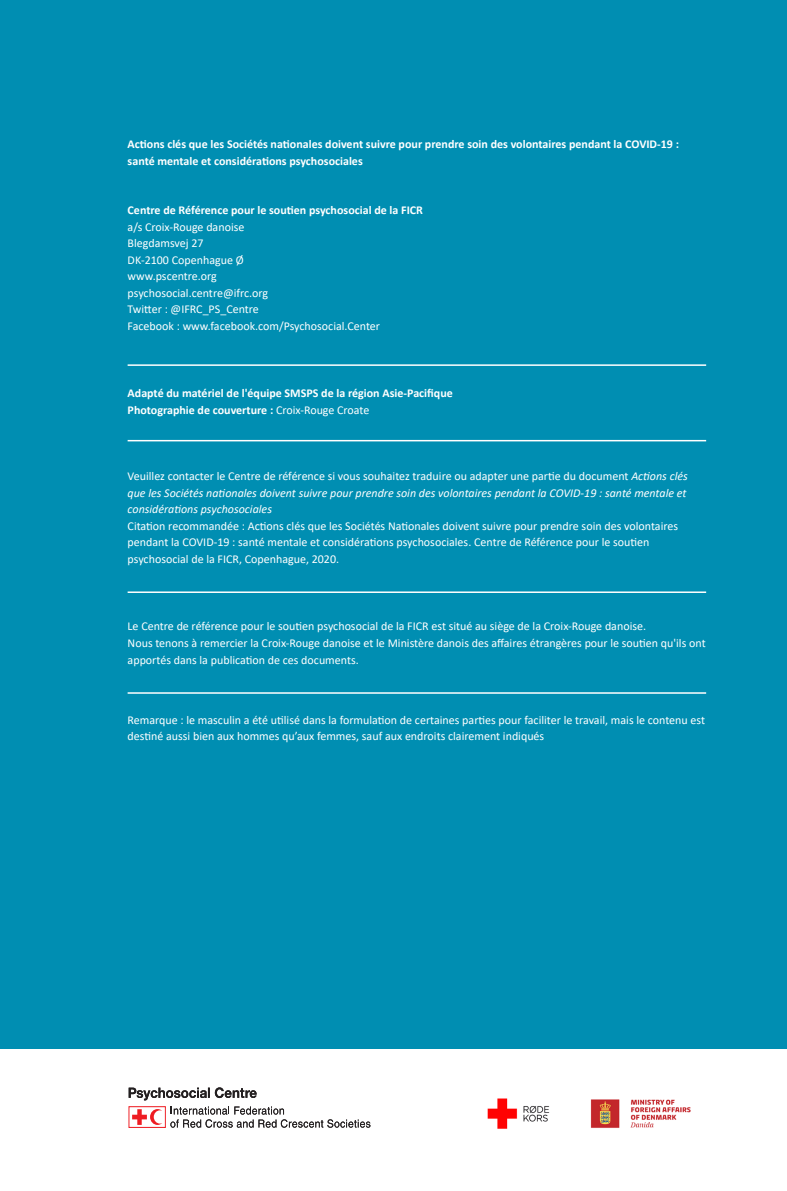
<style>
.page{position:relative;width:787px;height:1191px;background:#fff}
.page>*{position:absolute;margin:0;border:0;box-sizing:border-box;transform-origin:0 0}
.t1{font:12px/16.5px "Calibri";color:#fff}
.footnote{font:700 12px/16.5px "Calibri";color:#fff}
.t2{font:italic 12px/16.5px "Calibri";color:#fff;text-align:justify}
.s1{font-weight:400}
.s2{font-style:normal}
</style>
<div class="page">
<div style="left:0;top:0;width:787px;height:1048px;background:#008eb2"></div>
<hr style="left:128px;top:364px;width:578px;height:2px;background:#fff">
<hr style="left:128px;top:440px;width:578px;height:1px;background:#fff">
<hr style="left:128px;top:591px;width:578px;height:2px;background:#fff">
<img style="left:487px;top:1098px;width:63px;height:31px">
<img style="left:590px;top:1099px;width:101px;height:29px">
<svg style="left:170px;top:1106px;width:200px;height:21px"></svg>
<svg style="left:128px;top:1106px;width:38px;height:22px"></svg>
<svg style="left:132px;top:1109px;width:30px;height:16px"></svg>
<div style="left:129px;top:1106px;width:37px;height:21px;border:1px solid #ee1d23"></div>
<svg style="left:129px;top:1087px;width:128px;height:13px"></svg>
<hr style="left:128px;top:692px;width:578px;height:2px;background:#fff">
<p class="footnote" style="left:128px;top:136px;width:553px">Actions clés que les Sociétés nationales doivent suivre pour prendre soin des volontaires pendant la COVID-19 : santé mentale et considérations psychosociales</p>
<p class="footnote" style="left:128px;top:202px;width:297px">Centre de Référence pour le soutien psychosocial de la FICR</p>
<p class="t1" style="left:128px;top:218px;width:118px">a/s Croix-Rouge danoise</p>
<p class="t1" style="left:128px;top:235px;width:77px">Blegdamsvej 27</p>
<p class="t1" style="left:128px;top:251px;width:118px">DK-2100 Copenhague Ø</p>
<p class="t1" style="left:128px;top:268px;width:91px">www.pscentre.org</p>
<p class="t1" style="left:128px;top:284px;width:142px">psychosocial.centre@ifrc.org</p>
<p class="t1" style="left:128px;top:301px;width:133px">Twitter : @IFRC_PS_Centre</p>
<p class="t1" style="left:128px;top:317px;width:254px">Facebook : www.facebook.com/Psychosocial.Center</p>
<p class="footnote" style="left:128px;top:384px;width:327px">Adapté du matériel de l'équipe SMSPS de la région Asie-Pacifique</p>
<p class="footnote" style="left:128px;top:402px;width:243px">Photographie de couverture : <span class="s1">Croix-Rouge Croate</span></p>
<p class="t2" style="left:128px;top:468px;width:561px"><span class="s2">Veuillez contacter le Centre de référence si vous souhaitez traduire ou adapter une partie du document</span> Actions clés que les Sociétés nationales doivent suivre pour prendre soin des volontaires pendant la COVID-19 : santé mentale et considérations psychosociales</p>
<p class="t1" style="left:128px;top:517px;width:552px">Citation recommandée : Actions clés que les Sociétés Nationales doivent suivre pour prendre soin des volontaires pendant la COVID-19 : santé mentale et considérations psychosociales. Centre de Référence pour le soutien psychosocial de la FICR, Copenhague, 2020.</p>
<p class="t1" style="left:128px;top:618px;width:520px">Le Centre de référence pour le soutien psychosocial de la FICR est situé au siège de la Croix-Rouge danoise.</p>
<p class="t1" style="left:128px;top:634px;width:579px">Nous tenons à remercier la Croix-Rouge danoise et le Ministère danois des affaires étrangères pour le soutien qu'ils ont apportés dans la publication de ces documents.</p>
<p class="t1" style="left:128px;top:711px;width:579px">Remarque : le masculin a été utilisé dans la formulation de certaines parties pour faciliter le travail, mais le contenu est destiné aussi bien aux hommes qu’aux femmes, sauf aux endroits clairement indiqués</p>
</div>
